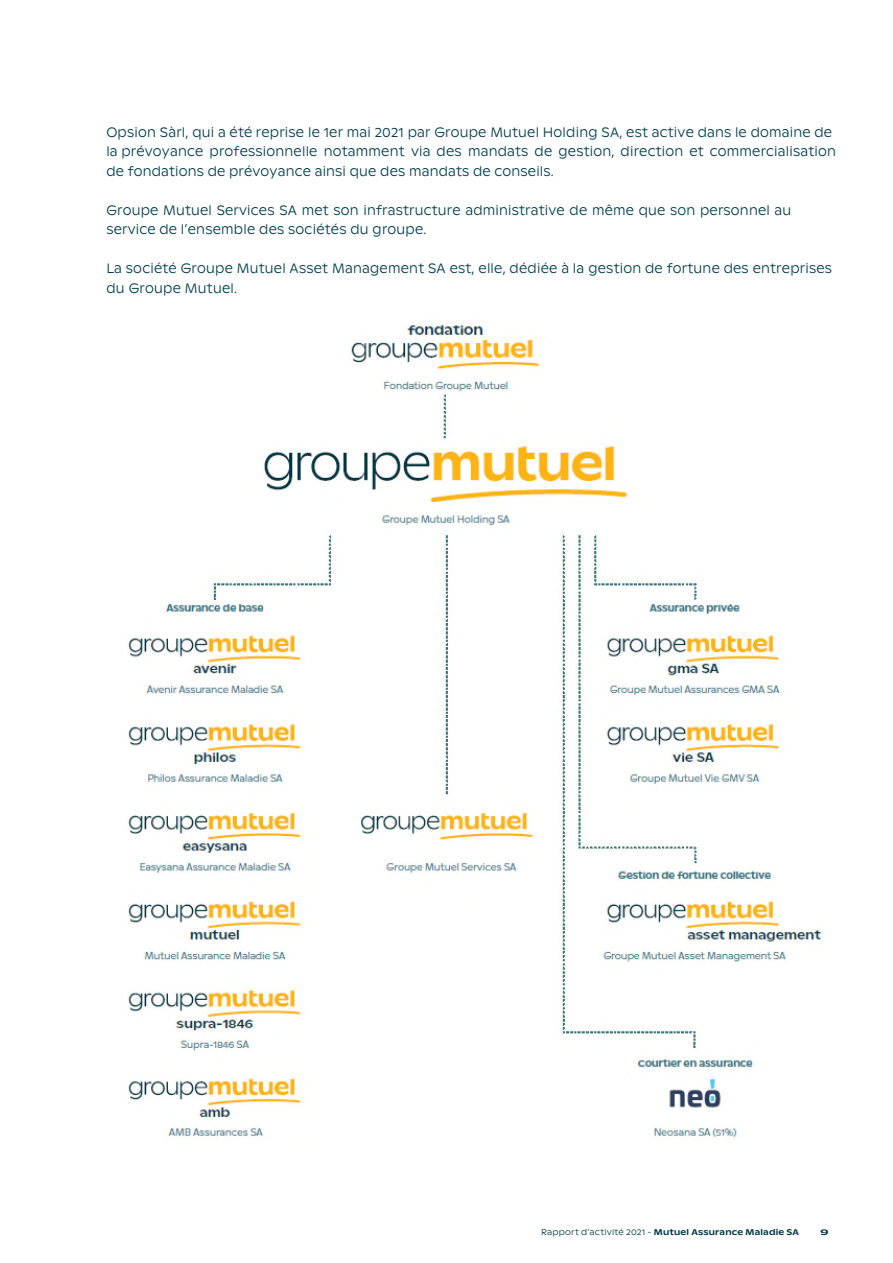
<style>
.page{position:relative;width:893px;height:1263px;background:#fff}
.page>*{position:absolute;margin:0;border:0;box-sizing:border-box;transform-origin:0 0}
.t1{font:300 13.5px/19.5px "ABC Ginto Nord";letter-spacing:.015em;color:#003d4c;scale:.93 1}
.t2{font:500 8.25px "ABC Ginto Nord";letter-spacing:.025em;color:#003543}
.t3{font:500 8.25px "ABC Ginto Nord";letter-spacing:.025em;color:#003543;scale:1.5 1}
.s1{font-weight:300}
</style>
<div class="page">
<img style="left:128px;top:324px;width:694px;height:814px">
<p class="t1" style="left:106px;top:122px;width:786px">Opsion Sàrl, qui a été reprise le 1er mai 2021 par Groupe Mutuel Holding SA, est active dans le domaine de la prévoyance professionnelle notamment via des mandats de gestion, direction et commercialisation de fondations de prévoyance ainsi que des mandats de conseils.</p>
<p class="t1" style="left:106px;top:200px;width:738px">Groupe Mutuel Services SA met son infrastructure administrative de même que son personnel au service de l’ensemble des sociétés du groupe.</p>
<p class="t1" style="left:106px;top:259px;width:782px">La société Groupe Mutuel Asset Management SA est, elle, dédiée à la gestion de fortune des entreprises du Groupe Mutuel.</p>
<p class="t2" style="left:541px;top:1227px;width:259px"><span class="s1">Rapport d’activité 2021 -</span> Mutuel Assurance Maladie SA</p>
<p class="t3" style="left:820px;top:1227px;width:7px">9</p>
</div>
